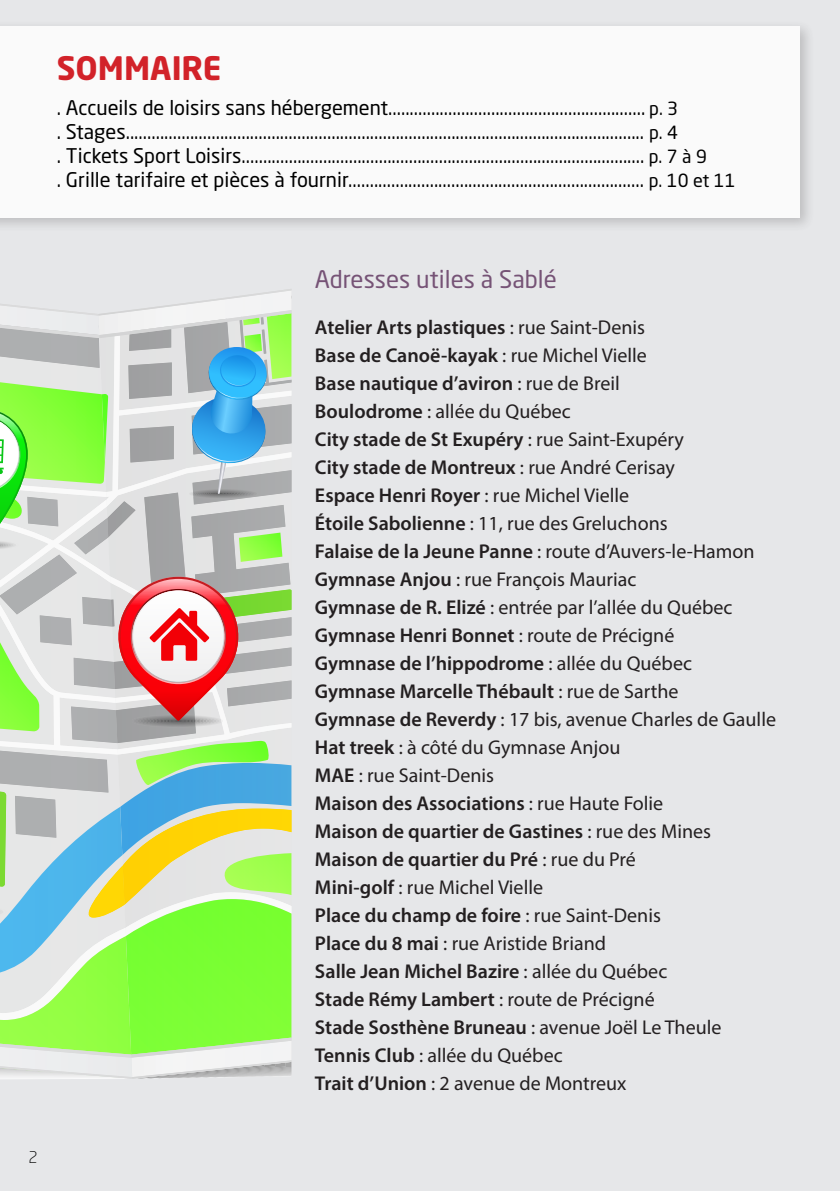
<style>
.page{position:relative;width:840px;height:1191px;background:#fff}
.page>*{position:absolute;margin:0;border:0;box-sizing:border-box;transform-origin:0 0}
.t1{font:700 32px "Neo Sans Std";color:#d22229}
.t2{font:24px "Neo Sans Std";color:#765376}
.t3{font:600 20px "Myriad Pro";color:#231f20}
.t4{font:20px "Neo Sans Std";color:#000}
.t5{font:20px "Myriad Pro";color:#231f20}
.t6{font:300 16px "Neo Sans Std";color:#000}
.s1{font-size:18px}
.s2{font-weight:400}
.s3{font-weight:600}
</style>
<div class="page">
<div style="left:0;top:0;width:839px;height:1191px;background:#e6e7e9"></div>
<div style="left:0;top:19px;width:814px;height:214px;background:#231f20;opacity:.26"></div>
<div style="left:0;top:26px;width:799px;height:192px;background:#fff"></div>
<svg style="left:0;top:289px;width:291px;height:789px"></svg>
<p class="t1" style="left:57px;top:47px;width:166px">SOMMAIRE</p>
<p class="t4" style="left:57px;top:95px;width:622px">. Accueils de loisirs sans hébergement............................................................ <span class="s1">p. 3</span></p>
<p class="t4" style="left:57px;top:119px;width:622px">. Stages......................................................................................................................... <span class="s1">p. 4</span></p>
<p class="t4" style="left:57px;top:143px;width:651px">. Tickets Sport Loisirs.............................................................................................. <span class="s1">p. 7 à 9</span></p>
<p class="t4" style="left:57px;top:167px;width:680px">. Grille tarifaire et pièces à fournir..................................................................... <span class="s1">p. 10 et 11</span></p>
<p class="t6" style="left:28px;top:1147px;width:11px">2</p>
<p class="t2" style="left:315px;top:264px;width:243px">Adresses utiles à Sablé</p>
<p class="t3" style="left:315px;top:314px;width:331px">Atelier Arts plastiques <span class="s2">: rue Saint-Denis</span></p>
<p class="t3" style="left:315px;top:342px;width:333px">Base de Canoë-kayak <span class="s2">: rue Michel Vielle</span></p>
<p class="t3" style="left:315px;top:370px;width:306px">Base nautique d’aviron <span class="s2">: rue de Breil</span></p>
<p class="t5" style="left:315px;top:399px;width:257px"><span class="s3">Boulodrome</span> : allée du Québec</p>
<p class="t3" style="left:315px;top:426px;width:370px">City stade de St Exupéry <span class="s2">: rue Saint-Exupéry</span></p>
<p class="t3" style="left:315px;top:454px;width:361px">City stade de Montreux <span class="s2">: rue André Cerisay</span></p>
<p class="t3" style="left:315px;top:482px;width:315px">Espace Henri Royer <span class="s2">: rue Michel Vielle</span></p>
<p class="t5" style="left:315px;top:511px;width:354px"><span class="s3">Étoile Sabolienne</span> : 11, rue des Greluchons</p>
<p class="t5" style="left:315px;top:539px;width:441px"><span class="s3">Falaise de la Jeune Panne</span> : route d’Auvers-le-Hamon</p>
<p class="t5" style="left:315px;top:567px;width:322px"><span class="s3">Gymnase Anjou</span> : rue François Mauriac</p>
<p class="t5" style="left:315px;top:595px;width:419px"><span class="s3">Gymnase de R. Elizé</span> : entrée par l’allée du Québec</p>
<p class="t3" style="left:315px;top:622px;width:360px">Gymnase Henri Bonnet <span class="s2">: route de Précigné</span></p>
<p class="t3" style="left:315px;top:650px;width:378px">Gymnase de l’hippodrome <span class="s2">: allée du Québec</span></p>
<p class="t3" style="left:315px;top:678px;width:365px">Gymnase Marcelle Thébault <span class="s2">: rue de Sarthe</span></p>
<p class="t5" style="left:315px;top:707px;width:462px"><span class="s3">Gymnase de Reverdy</span> : 17 bis, avenue Charles de Gaulle</p>
<p class="t5" style="left:315px;top:735px;width:307px"><span class="s3">Hat treek</span> : à côté du Gymnase Anjou</p>
<p class="t5" style="left:315px;top:763px;width:180px"><span class="s3">MAE</span> : rue Saint-Denis</p>
<p class="t3" style="left:315px;top:790px;width:349px">Maison des Associations <span class="s2">: rue Haute Folie</span></p>
<p class="t3" style="left:315px;top:818px;width:397px">Maison de quartier de Gastines <span class="s2">: rue des Mines</span></p>
<p class="t3" style="left:315px;top:846px;width:322px">Maison de quartier du Pré <span class="s2">: rue du Pré</span></p>
<p class="t5" style="left:315px;top:875px;width:229px"><span class="s3">Mini-golf</span> : rue Michel Vielle</p>
<p class="t3" style="left:315px;top:902px;width:347px">Place du champ de foire <span class="s2">: rue Saint-Denis</span></p>
<p class="t5" style="left:315px;top:931px;width:292px"><span class="s3">Place du 8 mai</span> : rue Aristide Briand</p>
<p class="t3" style="left:315px;top:958px;width:353px">Salle Jean Michel Bazire <span class="s2">: allée du Québec</span></p>
<p class="t3" style="left:315px;top:986px;width:341px">Stade Rémy Lambert <span class="s2">: route de Précigné</span></p>
<p class="t3" style="left:315px;top:1014px;width:408px">Stade Sosthène Bruneau <span class="s2">: avenue Joël Le Theule</span></p>
<p class="t5" style="left:315px;top:1043px;width:249px"><span class="s3">Tennis Club</span> : allée du Québec</p>
<p class="t5" style="left:315px;top:1071px;width:313px"><span class="s3">Trait d’Union</span> : 2 avenue de Montreux</p>
</div>
